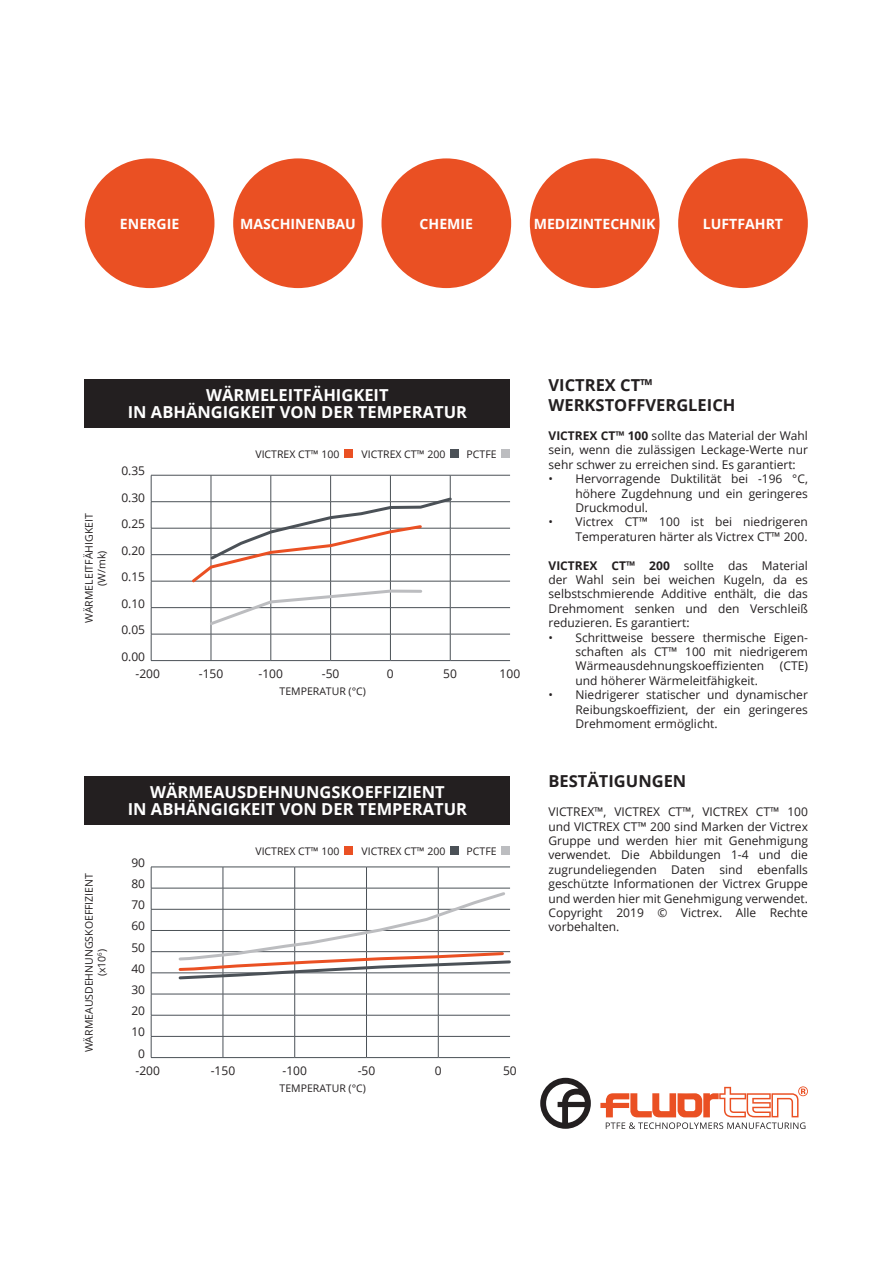
<style>
.page{position:relative;width:893px;height:1263px;background:#fff}
.page>*{position:absolute;margin:0;border:0;box-sizing:border-box;transform-origin:0 0}
.t1{font:700 16.5px/16.5px "Open Sans";color:#fff;text-align:center}
.t2{font:700 16.5px/19.8px "Open Sans";color:#231f20}
.t3{font:700 14.1px "Open Sans";color:#fff}
.t4{font:12px/14.4px "Open Sans";color:#231f20;text-align:justify}
.t5{font:10.5px/12.6px "Open Sans";color:#231f20;text-align:center}
.s1{font-weight:700}
</style>
<div class="page">
<div style="left:85px;top:776px;width:425px;height:48px;background:#231f20"></div>
<hr style="left:151px;top:867px;width:72px;height:1px;background:#4b5157">
<hr style="left:151px;top:888px;width:72px;height:1px;background:#4b5157">
<hr style="left:151px;top:909px;width:72px;height:1px;background:#4b5157">
<hr style="left:151px;top:930px;width:72px;height:1px;background:#4b5157">
<hr style="left:151px;top:951px;width:72px;height:1px;background:#4b5157">
<hr style="left:151px;top:972px;width:72px;height:1px;background:#4b5157">
<hr style="left:151px;top:994px;width:72px;height:1px;background:#4b5157">
<hr style="left:151px;top:1015px;width:72px;height:1px;background:#4b5157">
<hr style="left:151px;top:1036px;width:72px;height:1px;background:#4b5157">
<hr style="left:151px;top:1057px;width:72px;height:1px;background:#4b5157">
<hr style="left:223px;top:1057px;width:72px;height:1px;background:#4b5157">
<hr style="left:295px;top:1057px;width:71px;height:1px;background:#4b5157">
<hr style="left:366px;top:1057px;width:72px;height:1px;background:#4b5157">
<hr style="left:438px;top:1057px;width:72px;height:1px;background:#4b5157">
<svg style="left:151px;top:867px;width:1px;height:190px"></svg>
<svg style="left:177px;top:867px;width:334px;height:190px"></svg>
<div style="left:344px;top:846px;width:9px;height:9px;background:#ea5023"></div>
<div style="left:450px;top:846px;width:9px;height:9px;background:#4b5157"></div>
<div style="left:501px;top:846px;width:9px;height:9px;background:#bcbdc0"></div>
<div style="left:344px;top:450px;width:9px;height:8px;background:#ea5023"></div>
<div style="left:450px;top:450px;width:9px;height:8px;background:#4b5157"></div>
<div style="left:501px;top:450px;width:9px;height:8px;background:#bcbdc0"></div>
<div style="left:85px;top:379px;width:425px;height:49px;background:#231f20"></div>
<hr style="left:151px;top:475px;width:60px;height:1px;background:#4b5157">
<hr style="left:450px;top:475px;width:60px;height:1px;background:#4b5157">
<hr style="left:151px;top:501px;width:60px;height:1px;background:#4b5157">
<hr style="left:450px;top:501px;width:60px;height:1px;background:#4b5157">
<hr style="left:151px;top:528px;width:60px;height:1px;background:#4b5157">
<hr style="left:450px;top:528px;width:60px;height:1px;background:#4b5157">
<hr style="left:151px;top:554px;width:60px;height:1px;background:#4b5157">
<hr style="left:450px;top:554px;width:60px;height:1px;background:#4b5157">
<hr style="left:151px;top:581px;width:60px;height:1px;background:#4b5157">
<hr style="left:450px;top:581px;width:60px;height:1px;background:#4b5157">
<hr style="left:151px;top:607px;width:60px;height:1px;background:#4b5157">
<hr style="left:450px;top:607px;width:60px;height:1px;background:#4b5157">
<hr style="left:151px;top:634px;width:60px;height:1px;background:#4b5157">
<hr style="left:450px;top:634px;width:60px;height:1px;background:#4b5157">
<hr style="left:151px;top:660px;width:60px;height:1px;background:#4b5157">
<hr style="left:211px;top:660px;width:60px;height:1px;background:#4b5157">
<hr style="left:271px;top:660px;width:60px;height:1px;background:#4b5157">
<hr style="left:331px;top:660px;width:59px;height:1px;background:#4b5157">
<hr style="left:390px;top:660px;width:60px;height:1px;background:#4b5157">
<hr style="left:450px;top:660px;width:60px;height:1px;background:#4b5157">
<svg style="left:151px;top:475px;width:1px;height:185px"></svg>
<svg style="left:189px;top:475px;width:265px;height:185px"></svg>
<div style="left:678px;top:158px;width:130px;height:130px;background:#ea5023;border-radius:50%"></div>
<div style="left:530px;top:158px;width:129px;height:130px;background:#ea5023;border-radius:50%"></div>
<div style="left:381px;top:158px;width:130px;height:130px;background:#ea5023;border-radius:50%"></div>
<div style="left:233px;top:158px;width:130px;height:130px;background:#ea5023;border-radius:50%"></div>
<div style="left:85px;top:158px;width:129px;height:130px;background:#ea5023;border-radius:50%"></div>
<svg style="left:540px;top:1078px;width:51px;height:51px"></svg>
<svg style="left:600px;top:1086px;width:208px;height:43px"></svg>
<p class="t3" style="left:120px;top:214px;width:61px">ENERGIE</p>
<p class="t3" style="left:240px;top:214px;width:117px">MASCHINENBAU</p>
<p class="t3" style="left:420px;top:214px;width:55px">CHEMIE</p>
<p class="t3" style="left:534px;top:214px;width:123px">MEDIZINTECHNIK</p>
<p class="t3" style="left:703px;top:214px;width:82px">LUFTFAHRT</p>
<p class="t5" style="left:82px;top:623px;width:111px;rotate:-90deg">WÄRMELEITFÄHIGKEIT (W/mk)</p>
<p class="t1" style="left:128px;top:386px;width:341px">WÄRMELEITFÄHIGKEIT<br>IN ABHÄNGIGKEIT VON DER TEMPERATUR</p>
<p class="t4" style="left:121px;top:463px;width:25px">0.35</p>
<p class="t4" style="left:121px;top:490px;width:25px">0.30</p>
<p class="t4" style="left:121px;top:516px;width:25px">0.25</p>
<p class="t4" style="left:121px;top:543px;width:25px">0.20</p>
<p class="t4" style="left:121px;top:569px;width:25px">0.15</p>
<p class="t4" style="left:121px;top:596px;width:25px">0.10</p>
<p class="t4" style="left:121px;top:622px;width:25px">0.05</p>
<p class="t4" style="left:121px;top:649px;width:25px">0.00</p>
<p class="t5" style="left:255px;top:448px;width:86px">VICTREX CT™ 100</p>
<p class="t5" style="left:362px;top:448px;width:85px">VICTREX CT™ 200</p>
<p class="t5" style="left:467px;top:448px;width:32px">PCTFE</p>
<p class="t4" style="left:135px;top:666px;width:26px">-200</p>
<p class="t4" style="left:199px;top:666px;width:26px">-150</p>
<p class="t4" style="left:259px;top:666px;width:26px">-100</p>
<p class="t4" style="left:322px;top:666px;width:19px">-50</p>
<p class="t4" style="left:387px;top:666px;width:8px">0</p>
<p class="t4" style="left:443px;top:666px;width:15px">50</p>
<p class="t4" style="left:500px;top:666px;width:22px">100</p>
<p class="t5" style="left:280px;top:684px;width:88px">TEMPERATUR (°C)</p>
<p class="t5" style="left:82px;top:1052px;width:181px;rotate:-90deg">WÄRMEAUSDEHNUNGSKOEFFIZIENT (x10<sup>6</sup>)</p>
<p class="t1" style="left:128px;top:783px;width:341px">WÄRMEAUSDEHNUNGSKOEFFIZIENT<br>IN ABHÄNGIGKEIT VON DER TEMPERATUR</p>
<p class="t4" style="left:131px;top:855px;width:15px">90</p>
<p class="t4" style="left:131px;top:876px;width:15px">80</p>
<p class="t4" style="left:131px;top:897px;width:15px">70</p>
<p class="t4" style="left:131px;top:919px;width:15px">60</p>
<p class="t4" style="left:131px;top:940px;width:15px">50</p>
<p class="t4" style="left:131px;top:961px;width:15px">40</p>
<p class="t4" style="left:131px;top:982px;width:15px">30</p>
<p class="t4" style="left:131px;top:1003px;width:15px">20</p>
<p class="t4" style="left:131px;top:1024px;width:15px">10</p>
<p class="t4" style="left:138px;top:1046px;width:8px">0</p>
<p class="t5" style="left:255px;top:845px;width:86px">VICTREX CT™ 100</p>
<p class="t5" style="left:362px;top:845px;width:85px">VICTREX CT™ 200</p>
<p class="t5" style="left:467px;top:845px;width:32px">PCTFE</p>
<p class="t4" style="left:135px;top:1063px;width:26px">-200</p>
<p class="t4" style="left:211px;top:1063px;width:26px">-150</p>
<p class="t4" style="left:282px;top:1063px;width:26px">-100</p>
<p class="t4" style="left:358px;top:1063px;width:19px">-50</p>
<p class="t4" style="left:435px;top:1063px;width:8px">0</p>
<p class="t5" style="left:280px;top:1081px;width:88px">TEMPERATUR (°C)</p>
<p class="t4" style="left:503px;top:1063px;width:15px">50</p>
<p class="t2" style="left:549px;top:375px;width:188px">VICTREX CT™<br>WERKSTOFFVERGLEICH</p>
<p class="t4" style="left:549px;top:428px;width:261px"><span class="s1">VICTREX CT™ 100</span> sollte das Material der Wahl sein, wenn die zulässigen Leckage-Werte nur sehr schwer zu erreichen sind. Es garantiert:</p>
<p class="t4" style="left:576px;top:471px;width:234px;text-indent:-27px">• Hervorragende Duktilität bei -196 °C, höhere Zugdehnung und ein geringeres Druckmodul.</p>
<p class="t4" style="left:549px;top:514px;width:261px;text-align:right">• Victrex CT™ 100 ist bei niedrigeren<br>Temperaturen härter als Victrex CT™ 200.</p>
<p class="t4" style="left:549px;top:558px;width:261px"><span class="s1">VICTREX CT™ 200</span> sollte das Material der Wahl sein bei weichen Kugeln, da es selbstschmierende Additive enthält, die das Drehmoment senken und den Verschleiß reduzieren. Es garantiert:</p>
<p class="t4" style="left:576px;top:630px;width:234px;text-indent:-27px">• Schrittweise bessere thermische Eigen&shy;schaften als CT™ 100 mit niedrigerem Wärmeausdehnungskoeffizienten</p>
<p class="t4" style="left:780px;top:658px;width:29px">(CTE)</p>
<p class="t4" style="left:576px;top:673px;width:184px">und höherer Wärmeleitfähigkeit.</p>
<p class="t4" style="left:576px;top:687px;width:234px;text-indent:-27px">• Niedrigerer statischer und dynamischer Reibungskoeffizient, der ein geringeres Drehmoment ermöglicht.</p>
<p class="t2" style="left:549px;top:771px;width:139px">BESTÄTIGUNGEN</p>
<p class="t4" style="left:549px;top:804px;width:261px">VICTREX™, VICTREX CT™, VICTREX CT™ 100 und VICTREX CT™ 200 sind Marken der Victrex Gruppe und werden hier mit Genehmigung verwendet. Die Abbildungen 1-4 und die zugrundeliegenden Daten sind ebenfalls geschützte Informationen der Victrex Gruppe und werden hier mit Genehmigung verwendet.<br>Copyright 2019 © Victrex. Alle Rechte vorbehalten.</p>
</div>
